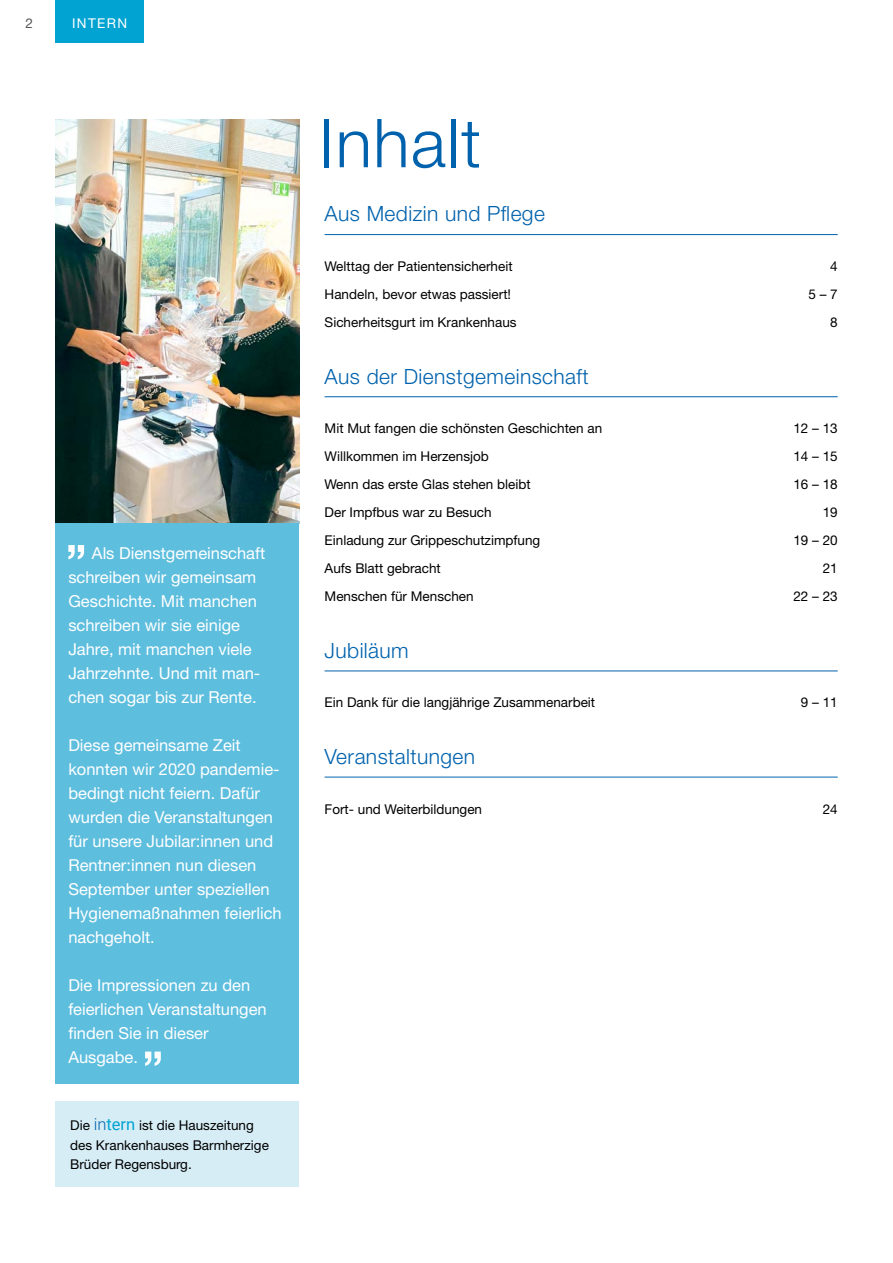
<style>
.page{position:relative;width:893px;height:1263px;background:#fff}
.page>*{position:absolute;margin:0;border:0;box-sizing:border-box;transform-origin:0 0}
.t1{font:300 67.5px "Helvetica Neue";letter-spacing:.02em;color:#0062ad}
.t2{font:300 21px "Helvetica Neue";letter-spacing:.02em;color:#0062ad}
.t3{font:16.5px/24px "Helvetica Neue";color:#fff}
.t4{font:13.5px/19.5px "Helvetica Neue";color:#000}
.t5{font:13.5px "Helvetica Neue";letter-spacing:.1em;color:#fff}
.t6{font:13.5px "Helvetica Neue";color:#555756}
.s1{font-family:"Roboto";font-weight:300;font-size:16.5px;color:#0062ad}
.s2{font-family:"Roboto";font-size:16.5px;color:#00a3d1}
</style>
<div class="page">
<img style="left:55px;top:119px;width:244px;height:405px">
<div style="left:55px;top:0;width:89px;height:43px;background:#00a3d1"></div>
<div style="left:55px;top:524px;width:244px;height:560px;background:#5ebede"></div>
<div style="left:55px;top:1101px;width:244px;height:85px;background:#d7edf6"></div>
<svg style="left:68px;top:545px;width:16px;height:14px"></svg>
<svg style="left:145px;top:1051px;width:16px;height:15px"></svg>
<hr style="left:325px;top:234px;width:513px;height:1px;background:#0062ad">
<hr style="left:325px;top:396px;width:513px;height:1px;background:#0062ad">
<hr style="left:325px;top:670px;width:513px;height:1px;background:#0062ad">
<hr style="left:325px;top:777px;width:513px;height:1px;background:#0062ad">
<p class="t6" style="left:26px;top:15px;width:9px">2</p>
<p class="t5" style="left:72px;top:15px;width:56px">INTERN</p>
<p class="t3" style="left:68px;top:541px;width:198px;text-indent:24px">Als Dienstgemeinschaft schreiben wir gemeinsam<br>Geschichte. Mit manchen schreiben wir sie einige<br>Jahre, mit manchen viele<br>Jahrzehnte. Und mit man&shy;chen sogar bis zur Rente.</p>
<p class="t3" style="left:68px;top:733px;width:215px">Diese gemeinsame Zeit konnten wir 2020 pandemie&shy;bedingt nicht feiern. Dafür wurden die Veranstaltungen für unsere Jubilar:innen und<br>Rentner:innen nun diesen<br>September unter speziellen<br>Hygienemaßnahmen feierlich nachgeholt.</p>
<p class="t3" style="left:68px;top:973px;width:200px">Die Impressionen zu den feierlichen Veranstaltungen finden Sie in dieser<br>Ausgabe.</p>
<p class="t4" style="left:70px;top:1116px;width:200px">Die <span class="s1">in</span><span class="s2">tern</span> ist die Hauszeitung des Krankenhauses Barmherzige<br>Brüder Regensburg.</p>
<h1 class="t1" style="left:319px;top:102px;width:163px">Inhalt</h1>
<h2 class="t2" style="left:325px;top:201px;width:222px">Aus Medizin und Pflege</h2>
<p class="t4" style="left:325px;top:256px;width:190px">Welttag der Patientensicherheit</p>
<p class="t4" style="left:830px;top:256px;width:9px">4</p>
<p class="t4" style="left:325px;top:284px;width:188px">Handeln, bevor etwas passiert!</p>
<p class="t4" style="left:808px;top:284px;width:31px">5 – 7</p>
<p class="t4" style="left:325px;top:312px;width:194px">Sicherheitsgurt im Krankenhaus</p>
<p class="t4" style="left:830px;top:312px;width:9px">8</p>
<h2 class="t2" style="left:325px;top:363px;width:266px">Aus der Dienstgemeinschaft</h2>
<p class="t4" style="left:325px;top:418px;width:279px">Mit Mut fangen die schönsten Geschichten an</p>
<p class="t4" style="left:793px;top:418px;width:46px">12 – 13</p>
<p class="t4" style="left:325px;top:446px;width:166px">Willkommen im Herzensjob</p>
<p class="t4" style="left:793px;top:446px;width:46px">14 – 15</p>
<p class="t4" style="left:325px;top:474px;width:208px">Wenn das erste Glas stehen bleibt</p>
<p class="t4" style="left:793px;top:474px;width:46px">16 – 18</p>
<p class="t4" style="left:325px;top:502px;width:169px">Der Impfbus war zu Besuch</p>
<p class="t4" style="left:823px;top:502px;width:17px">19</p>
<p class="t4" style="left:325px;top:530px;width:217px">Einladung zur Grippeschutzimpfung</p>
<p class="t4" style="left:793px;top:530px;width:46px">19 – 20</p>
<p class="t4" style="left:325px;top:558px;width:118px">Aufs Blatt gebracht</p>
<p class="t4" style="left:823px;top:558px;width:17px">21</p>
<p class="t4" style="left:325px;top:586px;width:151px">Menschen für Menschen</p>
<p class="t4" style="left:793px;top:586px;width:46px">22 – 23</p>
<h2 class="t2" style="left:325px;top:637px;width:86px">Jubiläum</h2>
<p class="t4" style="left:325px;top:693px;width:272px">Ein Dank für die langjährige Zusammenarbeit</p>
<p class="t4" style="left:801px;top:693px;width:38px">9 – 11</p>
<h2 class="t2" style="left:325px;top:744px;width:152px">Veranstaltungen</h2>
<p class="t4" style="left:325px;top:799px;width:159px">Fort- und Weiterbildungen</p>
<p class="t4" style="left:823px;top:799px;width:17px">24</p>
</div>
